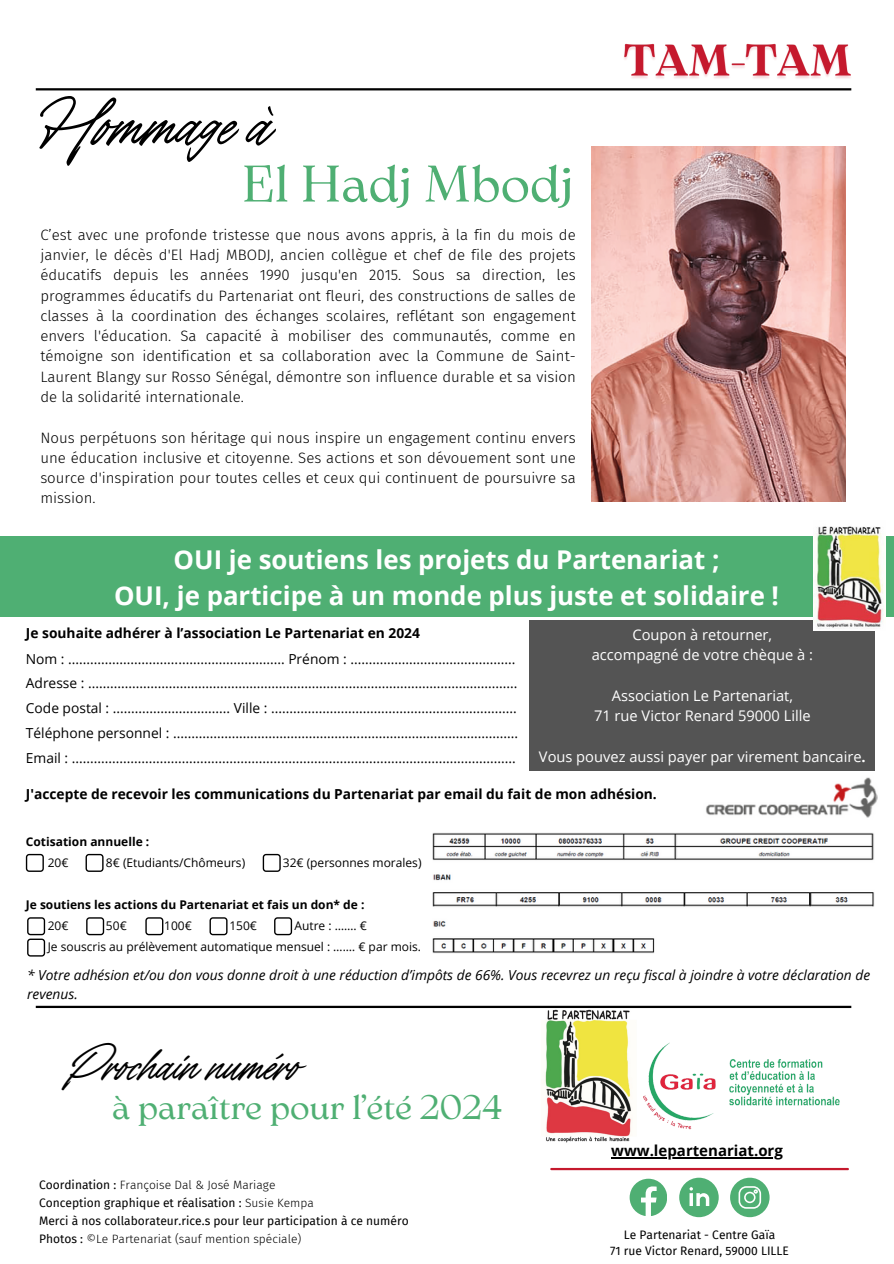
<style>
.page{position:relative;width:894px;height:1264px;background:#fff}
.page>*{position:absolute;margin:0;border:0;box-sizing:border-box;transform-origin:0 0}
.t1{font:54.75px "TY Script";color:#000}
.t2{font:51.3px "Arsenica Antiqua";color:#4faf73}
.t3{font:38.55px "TY Script";color:#000}
.t4{font:34.2px "Arsenica Antiqua";color:#4faf73}
.t5{font:700 25.8px/36.2px "Open Sans";color:#fff;text-align:center}
.t6{font:300 15px/20.2px "Fira Sans";color:#000;text-align:justify}
.t7{font:700 15px "Open Sans";color:#000}
.t8{font:14.7px "Open Sans";color:#fff}
.t9{font:13.8px "Open Sans";color:#000}
.t10{font:700 13.8px "Open Sans";color:#000}
.t11{font:italic 13.8px/19.2px "Open Sans";color:#000}
.t12{font:12px "Fira Sans";color:#000}
.t13{font:12px "Open Sans";color:#000}
.t14{font:300 12px "Fira Sans";color:#000}
.t15{font:700 12px "Open Sans";color:#000}
.s1{font-weight:700}
.s2{font-weight:400}
.s3{font-weight:300}
</style>
<div class="page">
<hr style="left:551px;top:1167px;width:296px;height:3px;background:#c5192d">
<svg style="left:629px;top:1178px;width:37px;height:37px"></svg>
<svg style="left:679px;top:1177px;width:39px;height:40px"></svg>
<svg style="left:730px;top:1177px;width:39px;height:40px"></svg>
<img style="left:545px;top:1009px;width:87px;height:134px">
<img style="left:643px;top:1042px;width:197px;height:88px">
<hr style="left:36px;top:88px;width:815px;height:2px;background:#000">
<hr style="left:36px;top:1005px;width:815px;height:3px;background:#000">
<img style="left:591px;top:147px;width:254px;height:354px">
<hr style="left:611px;top:1157px;width:171px;height:1px;background:#000">
<img style="left:624px;top:43px;width:227px;height:36px">
<div style="left:0;top:536px;width:893px;height:81px;background:#4faf73"></div>
<div style="left:529px;top:620px;width:345px;height:150px;background:#545454"></div>
<svg style="left:26px;top:853px;width:18px;height:18px"></svg>
<svg style="left:85px;top:853px;width:18px;height:18px"></svg>
<svg style="left:263px;top:853px;width:18px;height:18px"></svg>
<svg style="left:86px;top:917px;width:18px;height:18px"></svg>
<svg style="left:145px;top:917px;width:18px;height:18px"></svg>
<svg style="left:209px;top:917px;width:18px;height:18px"></svg>
<svg style="left:274px;top:917px;width:18px;height:18px"></svg>
<svg style="left:27px;top:917px;width:18px;height:39px"></svg>
<img style="left:432px;top:833px;width:442px;height:120px">
<img style="left:706px;top:777px;width:172px;height:41px">
<img style="left:813px;top:526px;width:71px;height:104px">
<p class="t1" style="left:39px;top:91px;width:231px">Hommage à</p>
<p class="t2" style="left:242px;top:165px;width:333px">El Hadj Mbodj</p>
<p class="t6" style="left:40px;top:225px;width:537px">C’est avec une profonde tristesse que nous avons appris, à la fin du mois de janvier, le décès d'El Hadj MBODJ, ancien collègue et chef de file des projets éducatifs depuis les années 1990 jusqu'en 2015. Sous sa direction, les programmes éducatifs du Partenariat ont fleuri, des constructions de salles de classes à la coordination des échanges scolaires, reflétant son engagement envers l'éducation. Sa capacité à mobiliser des communautés, comme en témoigne son identification et sa collaboration avec la Commune de Saint-Laurent Blangy sur Rosso Sénégal, démontre son influence durable et sa vision de la solidarité internationale.</p>
<p class="t6" style="left:40px;top:427px;width:537px">Nous perpétuons son héritage qui nous inspire un engagement continu envers une éducation inclusive et citoyenne. Ses actions et son dévouement sont une source d'inspiration pour toutes celles et ceux qui continuent de poursuivre sa mission.</p>
<p class="t5" style="left:114px;top:540px;width:666px">OUI je soutiens les projets du Partenariat ;<br>OUI, je participe à un monde plus juste et solidaire !</p>
<p class="t10" style="left:26px;top:622px;width:395px">Je souhaite adhérer à l’association Le Partenariat en 2024</p>
<p class="t9" style="left:26px;top:649px;width:491px">Nom : ........................................................... Prénom : .............................................</p>
<p class="t9" style="left:26px;top:673px;width:493px">Adresse : .....................................................................................................................</p>
<p class="t9" style="left:26px;top:698px;width:492px">Code postal : ................................ Ville : ...................................................................</p>
<p class="t9" style="left:26px;top:723px;width:493px">Téléphone personnel : ..............................................................................................</p>
<p class="t9" style="left:26px;top:748px;width:491px">Email : .........................................................................................................................</p>
<p class="t8" style="left:632px;top:624px;width:141px">Coupon à retourner,</p>
<p class="t8" style="left:591px;top:644px;width:222px">accompagné de votre chèque à :</p>
<p class="t8" style="left:611px;top:685px;width:183px">Association Le Partenariat,</p>
<p class="t8" style="left:594px;top:705px;width:218px">71 rue Victor Renard 59000 Lille</p>
<p class="t8" style="left:539px;top:746px;width:328px">Vous pouvez aussi payer par virement bancaire<span class="s1">.</span></p>
<p class="t10" style="left:26px;top:784px;width:632px">J'accepte de recevoir les communications du Partenariat par email du fait de mon adhésion.</p>
<p class="t15" style="left:26px;top:832px;width:125px">Cotisation annuelle :</p>
<p class="t13" style="left:48px;top:853px;width:22px">20€</p>
<p class="t13" style="left:106px;top:853px;width:141px">8€ (Etudiants/Chômeurs)</p>
<p class="t13" style="left:283px;top:853px;width:140px">32€ (personnes morales)</p>
<p class="t15" style="left:26px;top:895px;width:340px">Je soutiens les actions du Partenariat et fais un don* de :</p>
<p class="t13" style="left:48px;top:916px;width:22px">20€</p>
<p class="t13" style="left:106px;top:916px;width:22px">50€</p>
<p class="t13" style="left:164px;top:916px;width:29px">100€</p>
<p class="t13" style="left:229px;top:916px;width:29px">150€</p>
<p class="t13" style="left:294px;top:916px;width:74px">Autre : ……. €</p>
<h6 class="t13" style="left:48px;top:937px;width:375px">Je souscris au prélèvement automatique mensuel : ….… € par mois.</h6>
<p class="t11" style="left:27px;top:964px;width:844px">* Votre adhésion et/ou don vous donne droit à une réduction d’impôts de 66%. Vous recevrez un reçu fiscal à joindre à votre déclaration de revenus.</p>
<p class="t3" style="left:62px;top:1042px;width:238px">Prochain numéro</p>
<p class="t4" style="left:112px;top:1094px;width:392px">à paraître pour l’été 2024</p>
<h5 class="t14" style="left:39px;top:1177px;width:238px"><span class="s2">Coordination :</span> Françoise Dal &amp; José Mariage</h5>
<p class="t12" style="left:39px;top:1195px;width:276px">Conception graphique et réalisation : <span class="s3">Susie Kempa</span></p>
<p class="t12" style="left:39px;top:1213px;width:371px">Merci à nos collaborateur.rice.s pour leur participation à ce numéro</p>
<p class="t14" style="left:39px;top:1231px;width:264px"><span class="s2">Photos :</span> ©Le Partenariat (sauf mention spéciale)</p>
<p class="t7" style="left:611px;top:1139px;width:173px">www.lepartenariat.org</p>
<p class="t12" style="left:623px;top:1227px;width:153px">Le Partenariat - Centre Gaïa</p>
<p class="t12" style="left:610px;top:1243px;width:180px">71 rue Victor Renard, 59000 LILLE</p>
</div>
